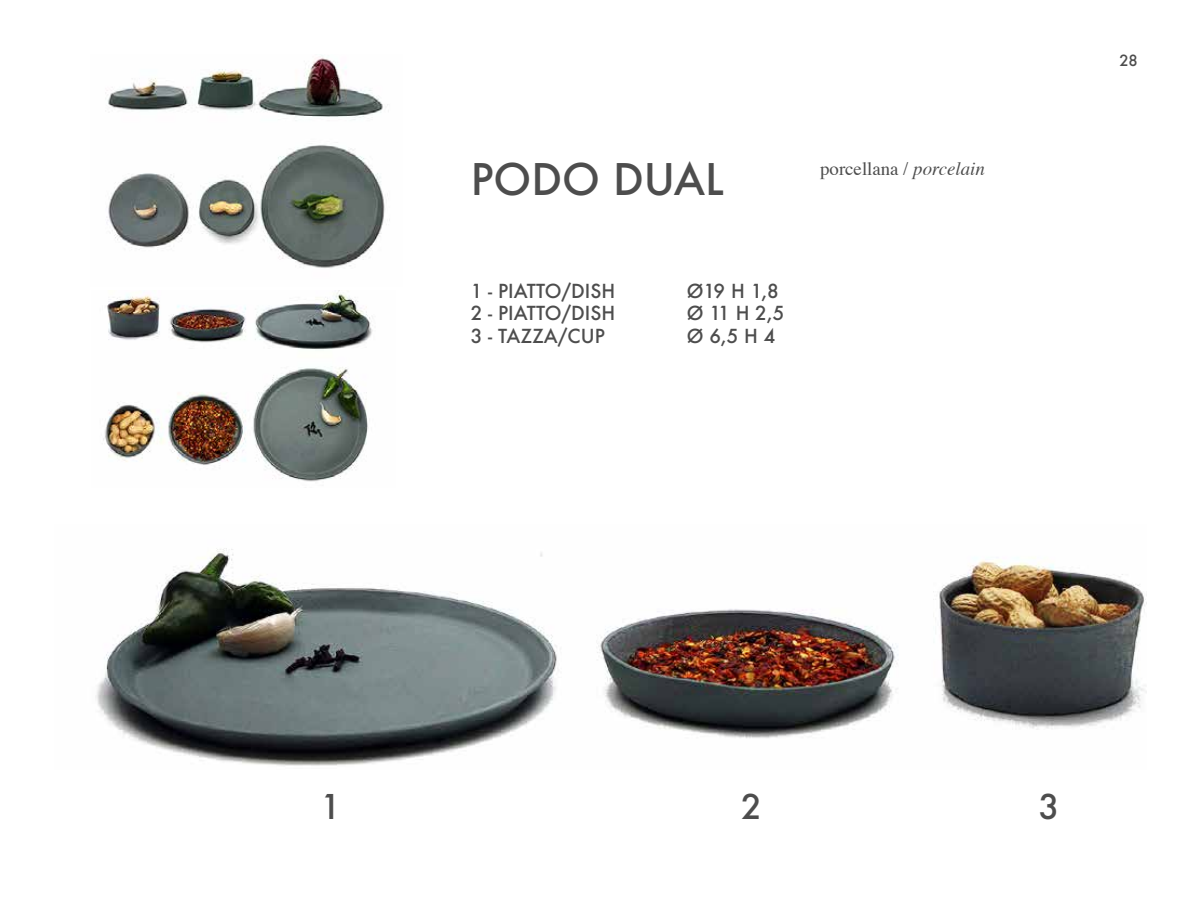
<style>
.page{position:relative;width:1200px;height:900px;background:#fff}
.page>*{position:absolute;margin:0;border:0;box-sizing:border-box;transform-origin:0 0}
.t1{font:500 42.45px "Futura";color:#4d4d4d}
.t2{font:500 33.15px "Futura";color:#4d4d4d}
.t3{font:500 18.9px "Futura";color:#4d4d4d}
.t4{font:18.9px "Times";color:#4d4d4d}
.t5{font:500 15px "Futura";color:#4d4d4d}
.s1{font-style:italic}
</style>
<div class="page">
<img style="left:105px;top:55px;width:283px;height:213px">
<img style="left:95px;top:548px;width:1051px;height:218px">
<img style="left:103px;top:290px;width:270px;height:192px">
<h1 class="t1" style="left:471px;top:151px;width:255px">PODO DUAL</h1>
<p class="t4" style="left:820px;top:160px;width:166px">porcellana / <span class="s1">porcelain</span></p>
<p class="t3" style="left:471px;top:278px;width:146px">1 - PIATTO/DISH</p>
<p class="t3" style="left:687px;top:278px;width:94px">Ø19 H 1,8</p>
<p class="t3" style="left:471px;top:300px;width:146px">2 - PIATTO/DISH</p>
<p class="t3" style="left:687px;top:300px;width:99px">Ø 11 H 2,5</p>
<p class="t3" style="left:471px;top:323px;width:136px">3 - TAZZA/CUP</p>
<p class="t3" style="left:687px;top:323px;width:90px">Ø 6,5 H 4</p>
<p class="t5" style="left:1119px;top:51px;width:20px">28</p>
<h2 class="t2" style="left:321px;top:784px;width:22px">1</h2>
<h2 class="t2" style="left:741px;top:784px;width:22px">2</h2>
<h2 class="t2" style="left:1039px;top:784px;width:22px">3</h2>
</div>
